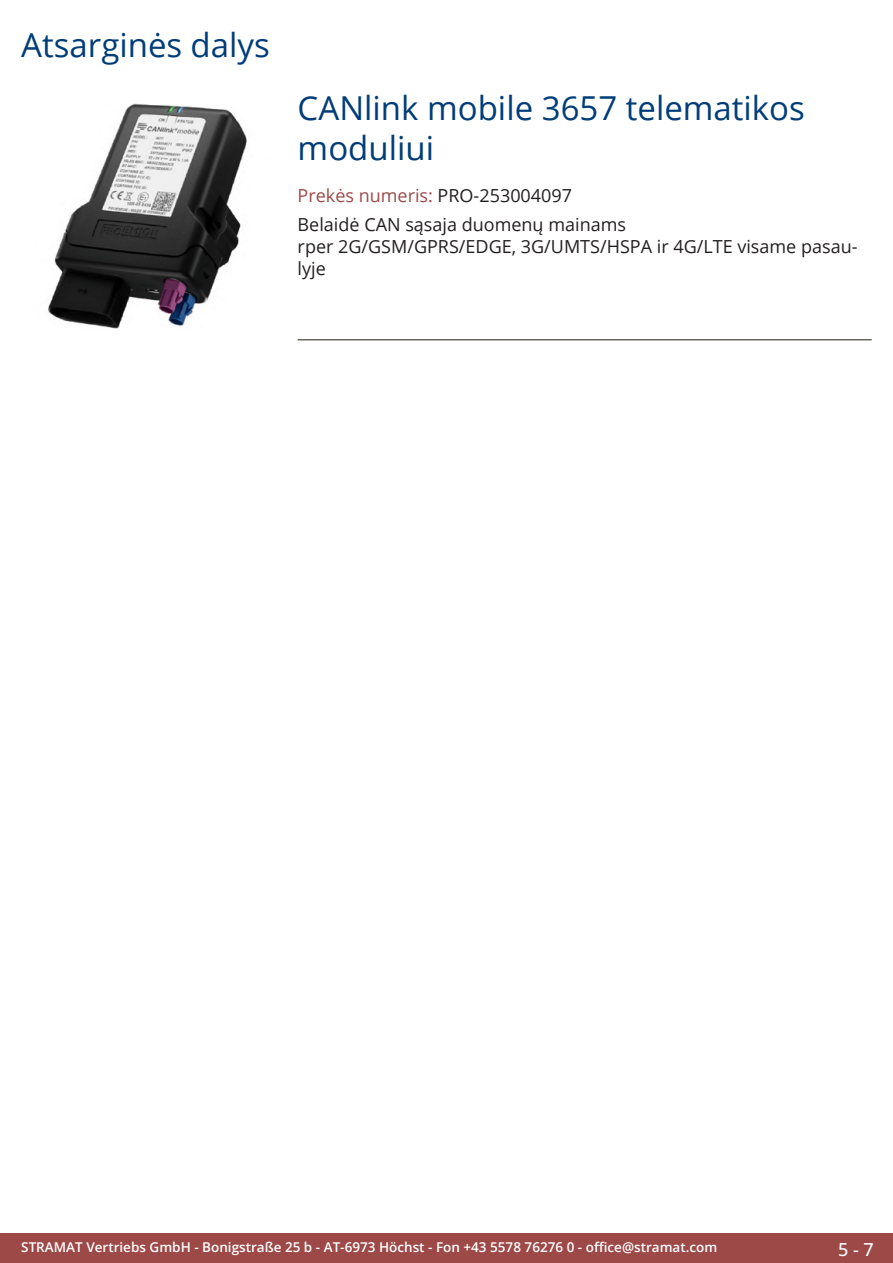
<style>
.page{position:relative;width:893px;height:1263px;background:#fff}
.page>*{position:absolute;margin:0;border:0;box-sizing:border-box;transform-origin:0 0}
.Produkttitel{font:33px/39.6px "Open Sans";color:#003d78}
.RastTitel{font:33px "Open Sans";color:#003d78}
.Beschreibung_Text{font:18px/21.6px "Open Sans";color:#231f20}
.TechDaten_Überschrif{font:18px "Open Sans";color:#9c4948}
.t1{font:500 18px "Open Sans";color:#fff}
.t2{font:600 13.5px "Open Sans";color:#fff}
.s1{color:#231f20}
</style>
<div class="page">
<div style="left:0;top:1233px;width:893px;height:30px;background:#9c4948"></div>
<hr style="left:298px;top:340px;width:574px;height:1px;background:#201d08">
<img style="left:48px;top:103px;width:199px;height:226px">
<p class="RastTitel" style="left:21px;top:22px;width:250px">Atsarginės dalys</p>
<p class="Produkttitel" style="left:298px;top:88px;width:509px">CANlink mobile 3657 telematikos moduliui</p>
<p class="TechDaten_Überschrif" style="left:298px;top:183px;width:276px">Prekės numeris: <span class="s1">PRO-253004097</span></p>
<p class="Beschreibung_Text" style="left:298px;top:214px;width:560px">Belaidė CAN sąsaja duomenų mainams<br>rper 2G/GSM/GPRS/EDGE, 3G/UMTS/HSPA ir 4G/LTE visame pasau&shy;lyje</p>
<p class="t2" style="left:21px;top:1238px;width:698px">STRAMAT Vertriebs GmbH - Bonigstraße 25 b - AT-6973 Höchst - Fon +43 5578 76276 0 - office@stramat.com</p>
<p class="t1" style="left:838px;top:1237px;width:37px">5 - 7</p>
</div>
